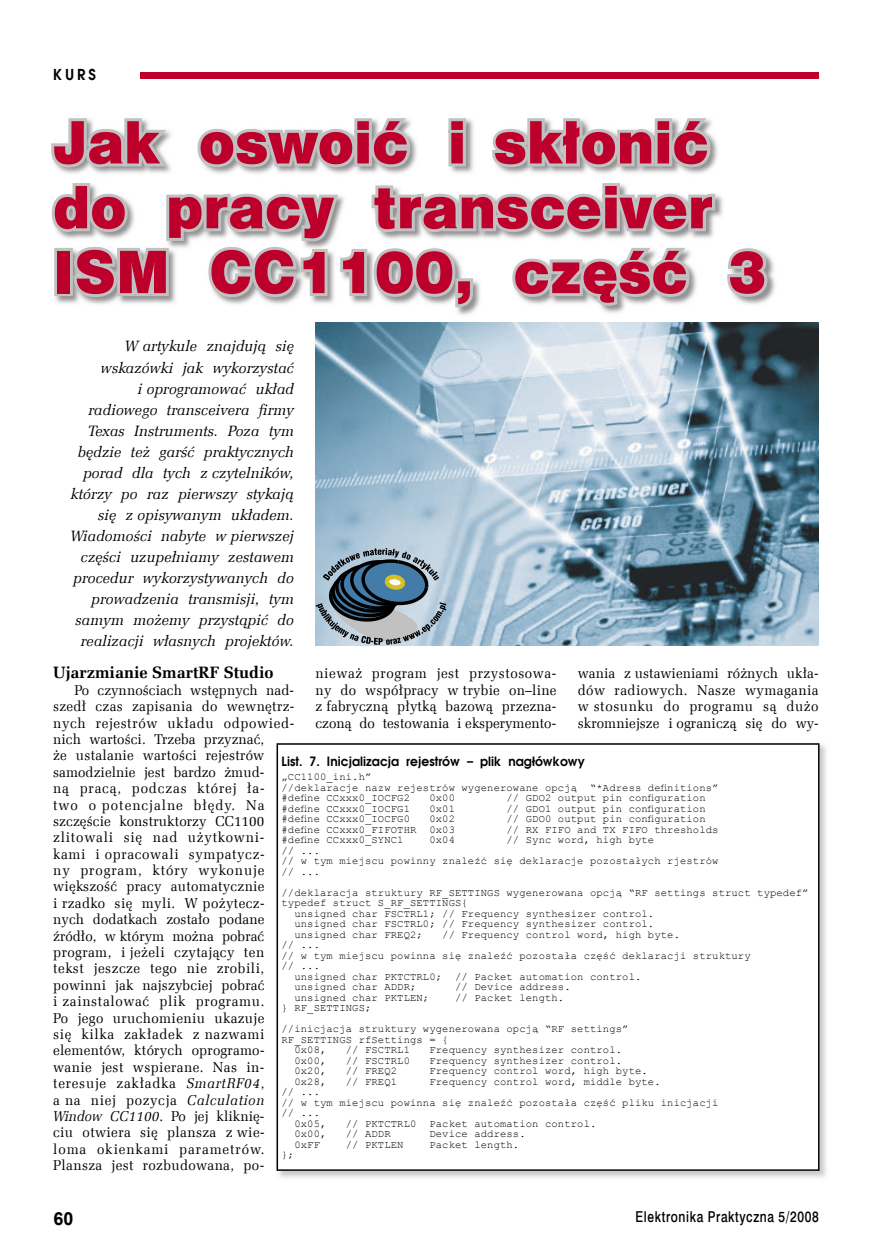
<style>
.page{position:relative;width:872px;height:1255px;background:#fff}
.page>*{position:absolute;margin:0;border:0;box-sizing:border-box;transform-origin:0 0}
.t1{font:54px/64.8px "Swis 721 Blk 2 EU";letter-spacing:.005em;color:#bd002b}
.t2{font:700 18px "Arial";color:#000}
.t3{font:700 16.5px "Zapf Ellipt EU";color:#000}
.t4{font:italic 15px/21px "Zapf Ellipt EU";letter-spacing:.005em;color:#000;text-align:right}
.t5{font:15px "Swis 721 Md EU";letter-spacing:.05em;color:#000;scale:.8 1}
.t6{font:700 15px "Avalon";color:#000;scale:.96 1}
.t7{font:14.25px/16.4px "Zapf Ellipt EU";letter-spacing:.025em;color:#000;text-align:justify;scale:.96 1}
.t8{font:700 12.75px "Avalon";letter-spacing:.005em;color:#000;scale:.96 1}
.t9{font:10.5px/10.5px "Courier New";letter-spacing:.01em;color:#000}
.s1{font-style:italic}
</style>
<div class="page">
<div style="left:140px;top:72px;width:678px;height:7px;background:#bd002b"></div>
<img style="left:315px;top:322px;width:503px;height:323px">
<svg style="left:315px;top:548px;width:131px;height:97px"></svg>
<img style="left:63px;top:119px;width:713px;height:196px">
<svg style="left:51px;top:118px;width:122px;height:54px"></svg>
<svg style="left:193px;top:118px;width:221px;height:53px"></svg>
<svg style="left:445px;top:118px;width:24px;height:51px"></svg>
<svg style="left:488px;top:118px;width:226px;height:53px"></svg>
<svg style="left:51px;top:180px;width:667px;height:130px"></svg>
<svg style="left:724px;top:244px;width:47px;height:57px"></svg>
<img style="left:276px;top:743px;width:550px;height:435px">
<svg style="left:276px;top:743px;width:543px;height:427px"></svg>
<h3 class="t6" style="left:53px;top:65px;width:46px">KURS</h3>
<h1 class="t1" style="left:53px;top:115px;width:715px">Jak oswoić i skłonić do pracy transceiver<br>ISM CC1100, część 3</h1>
<p class="t4" style="left:70px;top:336px;width:225px">W artykule znajdują się wskazówki jak wykorzystać<br>i oprogramować układ radiowego transceivera firmy<br>Texas Instruments. Poza tym będzie też garść praktycznych porad dla tych z czytelników, którzy po raz pierwszy stykają się z opisywanym układem.<br>Wiadomości nabyte w pierwszej części uzupełniamy zestawem procedur wykorzystywanych do prowadzenia transmisji, tym samym możemy przystąpić do realizacji własnych projektów.</p>
<h3 class="t3" style="left:53px;top:662px;width:222px">Ujarzmianie SmartRF Studio</h3>
<p class="t7" style="left:53px;top:682px;width:253px;text-align:left;text-indent:21px">Po czynnościach wstępnych nad&shy;szedł czas zapisania do wewnętrz&shy;nych rejestrów układu odpowied&shy;nich wartości. Trzeba przyznać,<br>że ustalanie wartości rejestrów samodzielnie jest bardzo żmud-<br>ną pracą, podczas której ła-<br>two o potencjalne błędy. Na szczęście konstruktorzy CC1100 zlitowali się nad użytkowni&shy;kami i opracowali sympatycz-<br>ny program, który wykonuje większość pracy automatycznie<br>i rzadko się myli. W pożytecz&shy;nych dodatkach zostało podane źródło, w którym można pobrać program, i jeżeli czytający ten tekst jeszcze tego nie zrobili, powinni jak najszybciej pobrać<br>i zainstalować plik programu.<br>Po jego uruchomieniu ukazuje<br>się kilka zakładek z nazwami elementów, których oprogramo&shy;wanie jest wspierane. Nas in&shy;teresuje zakładka <span class="s1">SmartRF04</span>,<br>a na niej pozycja <span class="s1">Calculation<br>Window CC1100</span>. Po jej kliknię-<br>ciu otwiera się plansza z wie&shy;loma okienkami parametrów.<br>Plansza jest rozbudowana, po-</p>
<h3 class="t7" style="left:315px;top:665px;width:253px">nieważ program jest przystosowa&shy;ny do współpracy w trybie on–line z fabryczną płytką bazową przezna&shy;czoną do testowania i eksperymento-</h3>
<h3 class="t7" style="left:578px;top:665px;width:252px">wania z ustawieniami różnych ukła&shy;dów radiowych. Nasze wymagania w stosunku do programu są dużo skromniejsze i ograniczą się do wy-</h3>
<p class="t8" style="left:281px;top:753px;width:317px">List. 7. Inicjalizacja rejestrów – plik nagłówkowy</p>
<p class="t9" style="left:281px;top:771px;width:438px">„CC1100_ini.h”<br>//deklaracje nazw rejestrów wygenerowane opcją “*Adress definitions” #define CCxxx0_IOCFG2</p>
<p class="t9" style="left:429px;top:792px;width:27px">0x00</p>
<p class="t9" style="left:506px;top:792px;width:201px">// GDO2 output pin configuration</p>
<p class="t9" style="left:281px;top:802px;width:130px">#define CCxxx0_IOCFG1</p>
<p class="t9" style="left:429px;top:802px;width:27px">0x01</p>
<p class="t9" style="left:506px;top:802px;width:201px">// GDO1 output pin configuration</p>
<p class="t9" style="left:281px;top:813px;width:130px">#define CCxxx0_IOCFG0</p>
<p class="t9" style="left:429px;top:813px;width:27px">0x02</p>
<p class="t9" style="left:506px;top:813px;width:201px">// GDO0 output pin configuration</p>
<p class="t9" style="left:281px;top:823px;width:175px">#define CCxxx0_FIFOTHR 0x03</p>
<p class="t9" style="left:506px;top:823px;width:213px">// RX FIFO and TX FIFO thresholds</p>
<p class="t9" style="left:281px;top:834px;width:123px">#define CCxxx0_SYNC1</p>
<p class="t9" style="left:429px;top:834px;width:27px">0x04</p>
<p class="t9" style="left:506px;top:834px;width:149px">// Sync word, high byte</p>
<p class="t9" style="left:281px;top:844px;width:438px">// ...<br>// w tym miejscu powinny znaleźć się deklaracje pozostałych rjestrów // ...</p>
<p class="t9" style="left:281px;top:886px;width:528px">//deklaracja struktury RF_SETTINGS wygenerowana opcją “RF settings struct typedef”</p>
<p class="t9" style="left:281px;top:897px;width:188px">typedef struct S_RF_SETTINGS{</p>
<p class="t9" style="left:294px;top:907px;width:361px">unsigned char FSCTRL1; // Frequency synthesizer control.</p>
<p class="t9" style="left:294px;top:918px;width:361px">unsigned char FSCTRL0; // Frequency synthesizer control.</p>
<p class="t9" style="left:294px;top:928px;width:130px">unsigned char FREQ2;</p>
<p class="t9" style="left:442px;top:928px;width:239px">// Frequency control word, high byte.</p>
<p class="t9" style="left:281px;top:939px;width:40px">// ...</p>
<p class="t9" style="left:281px;top:949px;width:470px">// w tym miejscu powinna się znaleźć pozostała część deklaracji struktury</p>
<p class="t9" style="left:281px;top:960px;width:40px">// ...</p>
<p class="t9" style="left:294px;top:970px;width:348px">unsigned char PKTCTRL0; // Packet automation control.</p>
<p class="t9" style="left:294px;top:981px;width:123px">unsigned char ADDR;</p>
<p class="t9" style="left:455px;top:981px;width:117px">// Device address.</p>
<p class="t9" style="left:294px;top:991px;width:136px">unsigned char PKTLEN;</p>
<p class="t9" style="left:455px;top:991px;width:111px">// Packet length.</p>
<p class="t9" style="left:281px;top:996px;width:348px;line-height:21px">} RF_SETTINGS;<br>//inicjacja struktury wygenerowana opcją “RF settings”</p>
<p class="t9" style="left:294px;top:1033px;width:156px;text-indent:-13px">RF_SETTINGS rfSettings = {<br>0x08,</p>
<p class="t9" style="left:346px;top:1044px;width:66px">// FSCTRL1</p>
<p class="t9" style="left:429px;top:1044px;width:194px">Frequency synthesizer control.</p>
<p class="t9" style="left:294px;top:1054px;width:34px">0x00,</p>
<p class="t9" style="left:346px;top:1054px;width:66px">// FSCTRL0</p>
<p class="t9" style="left:429px;top:1054px;width:194px">Frequency synthesizer control.</p>
<p class="t9" style="left:294px;top:1065px;width:34px">0x20,</p>
<p class="t9" style="left:346px;top:1065px;width:53px">// FREQ2</p>
<p class="t9" style="left:429px;top:1065px;width:220px">Frequency control word, high byte.</p>
<p class="t9" style="left:294px;top:1075px;width:34px">0x28,</p>
<p class="t9" style="left:346px;top:1075px;width:53px">// FREQ1</p>
<p class="t9" style="left:429px;top:1075px;width:233px">Frequency control word, middle byte.</p>
<p class="t9" style="left:281px;top:1086px;width:40px">// ...</p>
<p class="t9" style="left:281px;top:1096px;width:438px">// w tym miejscu powinna się znaleźć pozostała część pliku inicjacji</p>
<p class="t9" style="left:281px;top:1107px;width:40px">// ...</p>
<p class="t9" style="left:294px;top:1117px;width:34px">0x05,</p>
<p class="t9" style="left:346px;top:1117px;width:252px">// PKTCTRL0 Packet automation control.</p>
<p class="t9" style="left:294px;top:1128px;width:34px">0x00,</p>
<p class="t9" style="left:346px;top:1128px;width:46px">// ADDR</p>
<p class="t9" style="left:429px;top:1128px;width:98px">Device address.</p>
<p class="t9" style="left:294px;top:1138px;width:27px">0xFF</p>
<p class="t9" style="left:346px;top:1138px;width:59px">// PKTLEN</p>
<p class="t9" style="left:429px;top:1138px;width:91px">Packet length.</p>
<p class="t9" style="left:281px;top:1149px;width:14px">};</p>
<h2 class="t2" style="left:53px;top:1206px;width:22px">60</h2>
<h3 class="t5" style="left:635px;top:1207px;width:230px">Elektronika Praktyczna 5/2008</h3>
</div>
